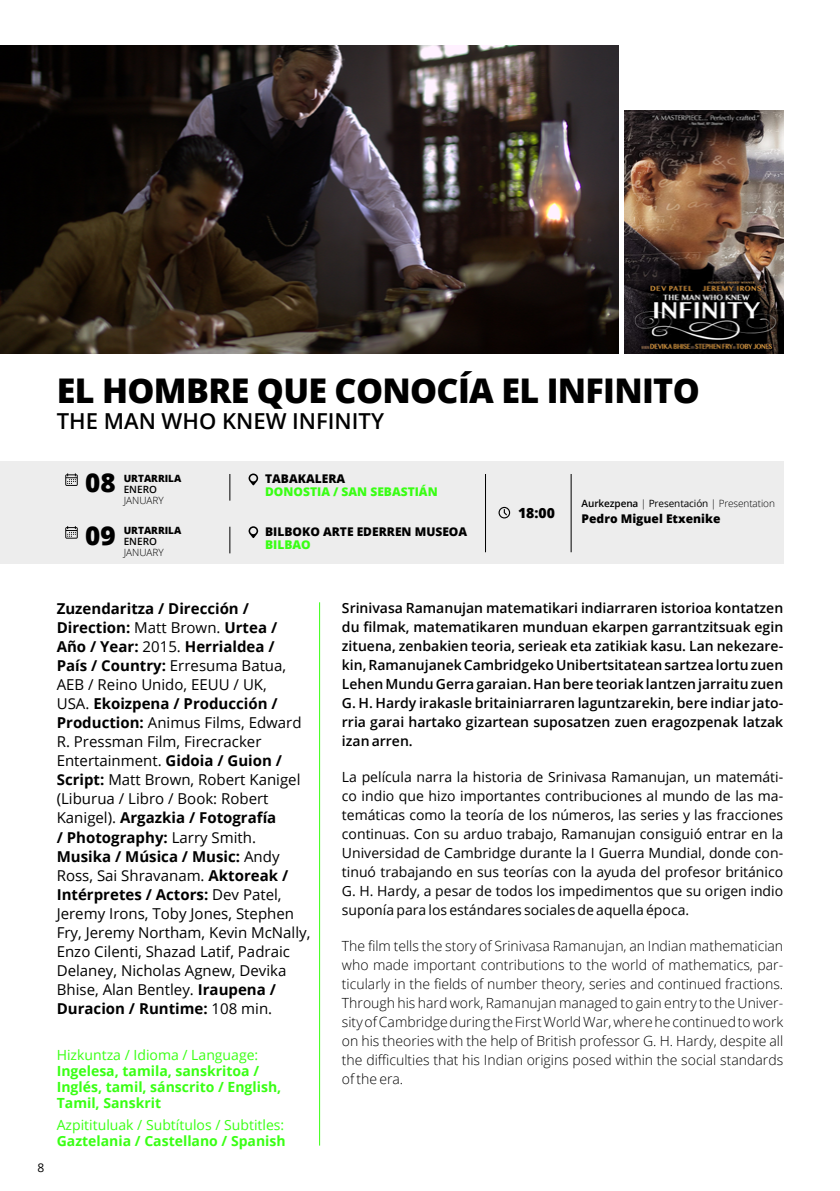
<style>
.page{position:relative;width:840px;height:1191px;background:#fff}
.page>*{position:absolute;margin:0;border:0;box-sizing:border-box;transform-origin:0 0}
.t1{font:800 34px "Open Sans";letter-spacing:-.02em;color:#000}
.t2{font:800 26px/52.8px "Open Sans";color:#000}
.t3{font:600 22px "Open Sans";color:#000}
.t4{font:15px/19px "Open Sans";color:#000}
.t5{font:14px/19px "Open Sans";color:#000;text-align:justify}
.t6{font:300 14px/19px "Open Sans";color:#000;text-align:justify}
.t7{font:600 14px/19px "Open Sans";color:#000;text-align:justify}
.t8{font:700 14px/16px "Open Sans";color:#39ff14}
.t9{font:14px "Open Sans";color:#39ff14}
.t10{font:800 14px "Open Sans";color:#000}
.t11{font:800 12px "Open Sans";color:#000}
.t12{font:800 12px "Open Sans";color:#39ff14}
.t13{font:12px "Open Sans";color:#000}
.t14{font:300 10px "Open Sans";color:#000}
.t15{font:800 10px "Open Sans";color:#000}
.t16{font:600 10px "Open Sans";color:#000}
.s1{font-weight:600}
.s2{font-weight:400}
.s3{font-weight:700}
</style>
<div class="page">
<img style="left:0;top:45px;width:618px;height:309px">
<img style="left:624px;top:110px;width:158px;height:244px">
<div style="left:0;top:462px;width:782px;height:102px;background:#ededed"></div>
<svg style="left:229px;top:474px;width:1px;height:26px"></svg>
<svg style="left:229px;top:527px;width:1px;height:26px"></svg>
<hr style="left:485px;top:474px;width:1px;height:78px;background:#000">
<hr style="left:570px;top:474px;width:1px;height:78px;background:#000">
<svg style="left:248px;top:473px;width:10px;height:12px"></svg>
<svg style="left:248px;top:526px;width:10px;height:12px"></svg>
<svg style="left:498px;top:507px;width:12px;height:11px"></svg>
<svg style="left:65px;top:473px;width:13px;height:13px"></svg>
<svg style="left:65px;top:526px;width:13px;height:12px"></svg>
<hr style="left:319px;top:602px;width:1px;height:543px;background:#39ff14">
<h1 class="t1" style="left:57px;top:365px;width:644px">EL HOMBRE QUE CONOCÍA EL INFINITO</h1>
<h3 class="t3" style="left:57px;top:406px;width:328px">THE MAN WHO KNEW INFINITY</h3>
<h2 class="t2" style="left:85px;top:455px;width:32px">08<br>09</h2>
<p class="t15" style="left:124px;top:470px;width:59px">URTARRILA</p>
<p class="t16" style="left:124px;top:482px;width:35px">ENERO</p>
<p class="t14" style="left:124px;top:493px;width:42px">JANUARY</p>
<p class="t15" style="left:124px;top:523px;width:59px">URTARRILA</p>
<p class="t16" style="left:124px;top:535px;width:35px">ENERO</p>
<p class="t14" style="left:124px;top:546px;width:42px">JANUARY</p>
<p class="t11" style="left:265px;top:470px;width:81px">TABAKALERA</p>
<p class="t12" style="left:265px;top:483px;width:174px">DONOSTIA / SAN SEBASTIÁN</p>
<p class="t11" style="left:265px;top:522px;width:203px">BILBOKO ARTE EDERREN MUSEOA</p>
<p class="t12" style="left:265px;top:535px;width:47px">BILBAO</p>
<p class="t10" style="left:517px;top:502px;width:38px">18:00</p>
<p class="t14" style="left:581px;top:496px;width:195px"><span class="s1">Aurkezpena</span> | <span class="s2">Presentación</span> | Presentation</p>
<p class="t11" style="left:581px;top:509px;width:140px">Pedro Miguel Etxenike</p>
<p class="t13" style="left:37px;top:1159px;width:8px">8</p>
<p class="t4" style="left:57px;top:599px;width:255px"><span class="s3">Zuzendaritza / Dirección /<br>Direction:</span> Matt Brown. <span class="s3">Urtea /<br>Año / Year:</span> 2015. <span class="s3">Herrialdea /<br>País / Country:</span> Erresuma Batua,<br>AEB / Reino Unido, EEUU / UK,<br>USA. <span class="s3">Ekoizpena / Producción /<br>Production:</span> Animus Films, Edward<br>R. Pressman Film, Firecracker<br>Entertainment. <span class="s3">Gidoia / Guion /<br>Script:</span> Matt Brown, Robert Kanigel (Liburua / Libro / Book: Robert<br>Kanigel). <span class="s3">Argazkia / Fotografía<br>/ Photography:</span> Larry Smith.<br><span class="s3">Musika / Música / Music:</span> Andy<br>Ross, Sai Shravanam. <span class="s3">Aktoreak /<br>Intérpretes / Actors:</span> Dev Patel,<br>Jeremy Irons, Toby Jones, Stephen<br>Fry, Jeremy Northam, Kevin McNally,<br>Enzo Cilenti, Shazad Latif, Padraic<br>Delaney, Nicholas Agnew, Devika<br>Bhise, Alan Bentley. <span class="s3">Iraupena /<br>Duracion / Runtime:</span> 108 min.</p>
<p class="t9" style="left:57px;top:1045px;width:203px">Hizkuntza / Idioma / Language:</p>
<p class="t8" style="left:57px;top:1062px;width:226px">Ingelesa, tamila, sanskritoa /<br>Inglés, tamil, sánscrito / English,<br>Tamil, Sanskrit</p>
<p class="t9" style="left:57px;top:1115px;width:229px">Azpitituluak / Subtítulos / Subtitles:</p>
<p class="t8" style="left:57px;top:1132px;width:230px">Gaztelania / Castellano / Spanish</p>
<p class="t7" style="left:342px;top:598px;width:442px">Srinivasa Ramanujan matematikari indiarraren istorioa kontatzen du filmak, matematikaren munduan ekarpen garrantzitsuak egin zituena, zenbakien teoria, serieak eta zatikiak kasu. Lan nekezare&shy;kin, Ramanujanek Cambridgeko Unibertsitatean sartzea lortu zuen Lehen Mundu Gerra garaian. Han bere teoriak lantzen jarraitu zuen G. H. Hardy irakasle britainiarraren laguntzarekin, bere indiar jato&shy;rria garai hartako gizartean suposatzen zuen eragozpenak latzak izan arren.</p>
<p class="t5" style="left:342px;top:767px;width:442px">La película narra la historia de Srinivasa Ramanujan, un matemáti&shy;co indio que hizo importantes contribuciones al mundo de las ma&shy;temáticas como la teoría de los números, las series y las fracciones continuas. Con su arduo trabajo, Ramanujan consiguió entrar en la Universidad de Cambridge durante la I Guerra Mundial, donde con&shy;tinuó trabajando en sus teorías con la ayuda del profesor británico G. H. Hardy, a pesar de todos los impedimentos que su origen indio suponía para los estándares sociales de aquella época.</p>
<p class="t6" style="left:342px;top:936px;width:442px">The film tells the story of Srinivasa Ramanujan, an Indian mathematician who made important contributions to the world of mathematics, par&shy;ticularly in the fields of number theory, series and continued fractions.<br>Through his hard work, Ramanujan managed to gain entry to the Univer&shy;sity of Cambridge during the First World War, where he continued to work on his theories with the help of British professor G. H. Hardy, despite all the difficulties that his Indian origins posed within the social standards of the era.</p>
</div>
